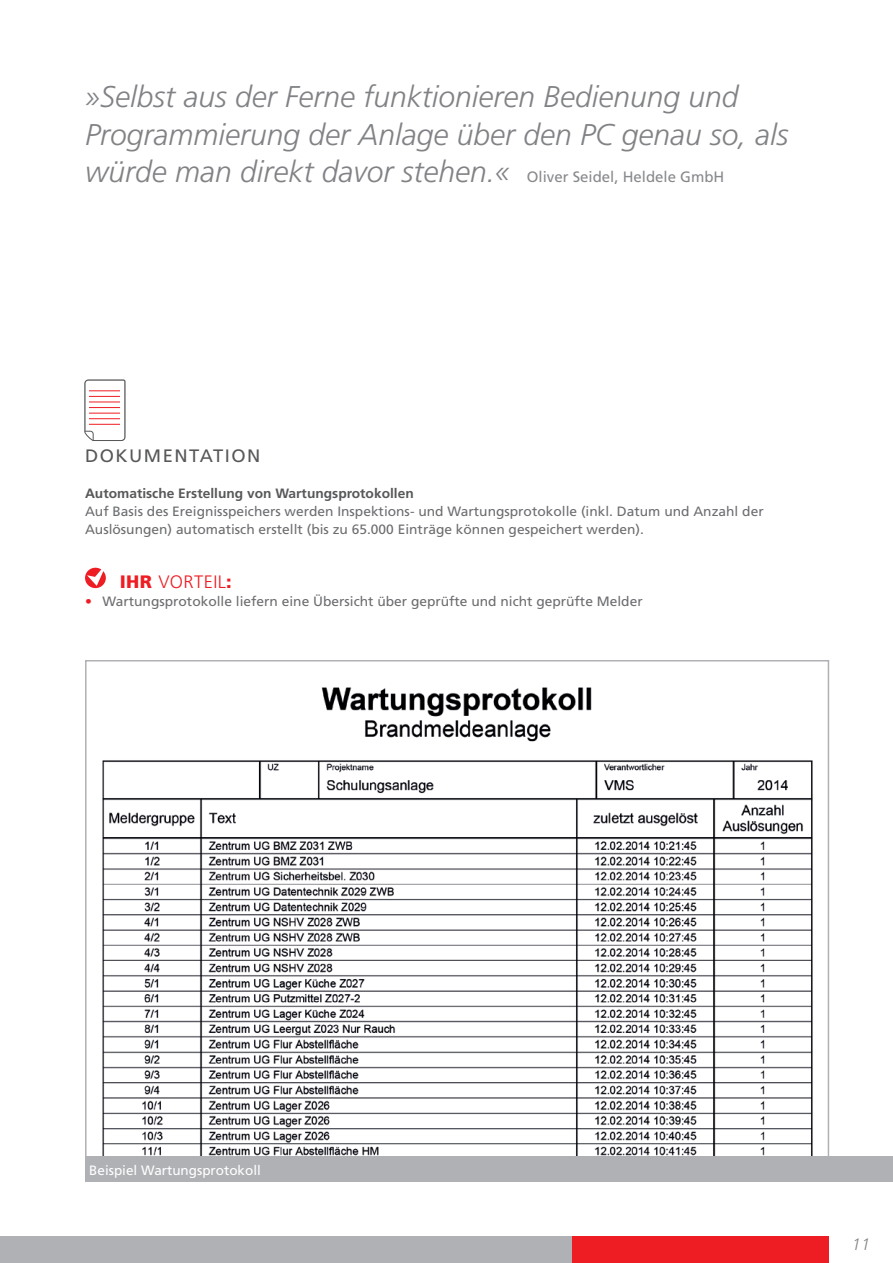
<style>
.page{position:relative;width:893px;height:1263px;background:#fff}
.page>*{position:absolute;margin:0;border:0;box-sizing:border-box;transform-origin:0 0}
.t1{font:italic 300 30px/37.5px "Frutiger LT Std";color:#808285}
.t2{font:18px "Frutiger LT Std";letter-spacing:.08em;color:#57585a}
.t3{font:300 18px "Frutiger LT Std";letter-spacing:.02em;color:#ee1d23}
.t4{font:italic 300 16.5px "Frutiger LT Std";color:#808285}
.t5{font:13.5px/18px "Frutiger LT Std";color:#6c6d70}
.t6{font:700 13.5px "Frutiger LT Std";color:#57585a}
.t7{font:13.5px "Frutiger LT Std";color:#fff}
.s1{font-weight:400;font-style:normal;font-size:15px;color:#87898c}
.s2{font-weight:900}
.s3{color:#ee1d23}
</style>
<div class="page">
<img style="left:95px;top:687px;width:731px;height:470px">
<svg style="left:85px;top:568px;width:21px;height:20px"></svg>
<svg style="left:87px;top:567px;width:19px;height:19px"></svg>
<div style="left:85px;top:1157px;width:808px;height:25px;background:#b0b1b5"></div>
<svg style="left:84px;top:379px;width:42px;height:62px"></svg>
<div style="left:0;top:1236px;width:807px;height:27px;background:#b0b1b5"></div>
<div style="left:572px;top:1236px;width:257px;height:27px;background:#ee1d23"></div>
<h1 class="t1" style="left:85px;top:78px;width:705px">»Selbst aus der Ferne funktionieren Bedienung und<br>Programmierung der Anlage über den PC genau so, als würde man direkt davor stehen.« <span class="s1">Oliver Seidel, Heldele GmbH</span></h1>
<h2 class="t2" style="left:85px;top:445px;width:177px">DOKUMENTATION</h2>
<p class="t6" style="left:85px;top:485px;width:330px">Automatische Erstellung von Wartungsprotokollen</p>
<p class="t5" style="left:85px;top:502px;width:680px">Auf Basis des Ereignisspeichers werden Inspektions- und Wartungsprotokolle (inkl. Datum und Anzahl der<br>Auslösungen) automatisch erstellt (bis zu 65.000 Einträge können gespeichert werden).</p>
<h2 class="t3" style="left:120px;top:572px;width:114px"><span class="s2">IHR</span> VORTEIL<span class="s2">:</span></h2>
<p class="t5" style="left:85px;top:592px;width:559px"><span class="s3">•</span> Wartungsprotokolle liefern eine Übersicht über geprüfte und nicht geprüfte Melder</p>
<p class="t7" style="left:89px;top:1162px;width:173px">Beispiel Wartungsprotokoll</p>
<p class="t4" style="left:852px;top:1235px;width:20px">11</p>
</div>
